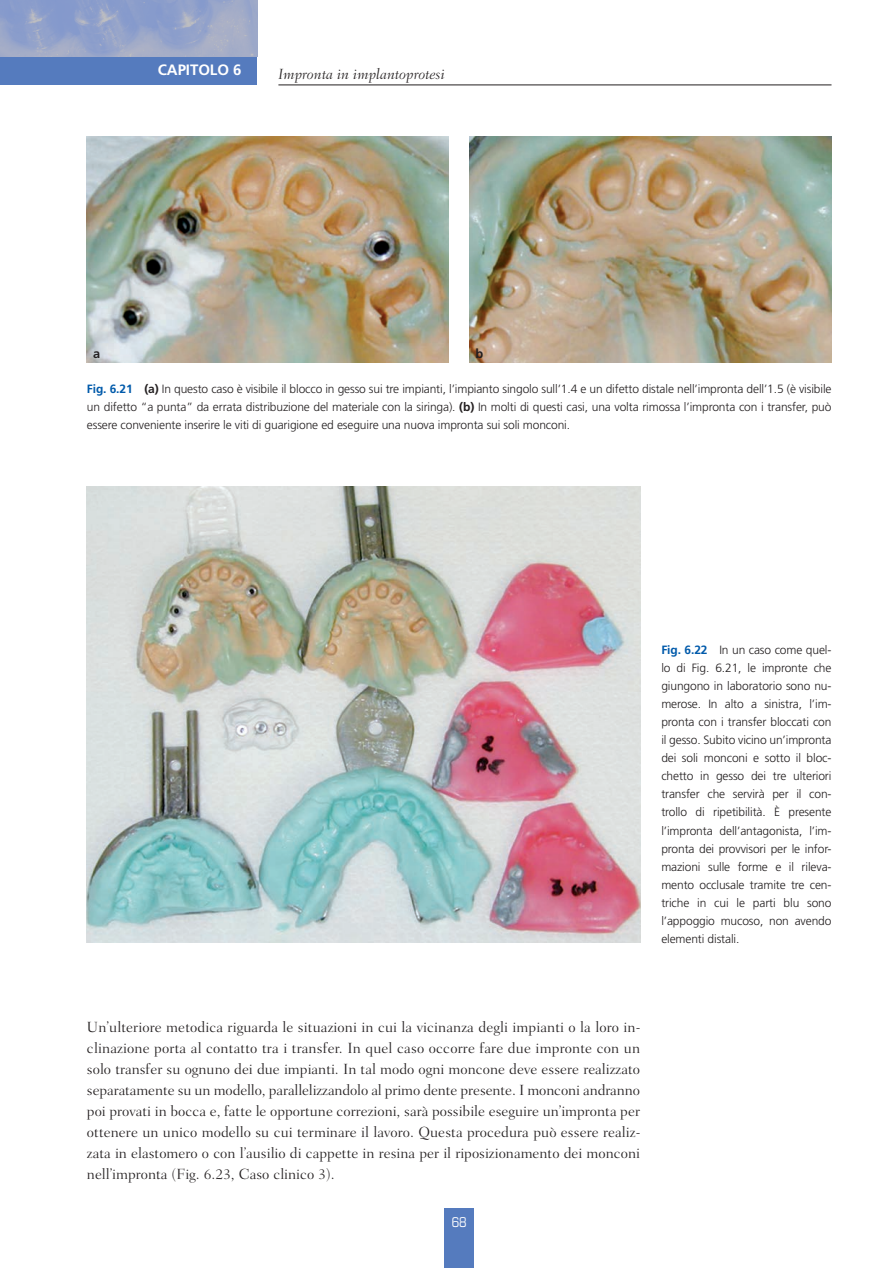
<style>
.page{position:relative;width:891px;height:1268px;background:#fff}
.page>*{position:absolute;margin:0;border:0;box-sizing:border-box;transform-origin:0 0}
.t1{font:300 15px/21px "Fairfield LH";color:#231f20;text-align:justify}
.t2{font:italic 300 15px "Fairfield LH";color:#231f20}
.t3{font:700 15px "Frutiger";letter-spacing:-.005em;color:#fff}
.t4{font:condensed 13.5px "Eurostile";color:#fff}
.t5{font:700 12.75px "Frutiger";color:#231f20}
.t6{font:300 12px/18px "Frutiger";letter-spacing:-.01em;color:#231f20;text-align:justify}
.s1{font-weight:700;color:#015aaa}
.s2{font-weight:700}
</style>
<div class="page">
<div style="left:0;top:55px;width:257px;height:30px;background:#557bbe"></div>
<hr style="left:278px;top:85px;width:553px;height:1px;background:#231f20">
<div style="left:444px;top:1207px;width:30px;height:60px;background:#557bbe"></div>
<img style="left:0;top:0;width:257px;height:56px">
<img style="left:87px;top:137px;width:361px;height:225px">
<img style="left:87px;top:487px;width:553px;height:455px">
<img style="left:470px;top:137px;width:361px;height:225px">
<svg style="left:0;top:0;width:3px;height:5px"></svg>
<p class="t3" style="left:158px;top:61px;width:85px">CAPITOLO 6</p>
<p class="t2" style="left:278px;top:65px;width:168px">Impronta in implantoprotesi</p>
<p class="t5" style="left:93px;top:346px;width:9px">a</p>
<p class="t5" style="left:475px;top:346px;width:9px">b</p>
<p class="t6" style="left:87px;top:379px;width:746px"><span class="s1">Fig. 6.21</span> <span class="s2">(a)</span> In questo caso è visibile il blocco in gesso sui tre impianti, l’impianto singolo sull’1.4 e un difetto distale nell’impronta dell’1.5 (è visibile un difetto “a punta” da errata distribuzione del materiale con la siringa). <span class="s2">(b)</span> In molti di questi casi, una volta rimossa l’impronta con i transfer, può essere conveniente inserire le viti di guarigione ed eseguire una nuova impronta sui soli monconi.</p>
<p class="t6" style="left:661px;top:641px;width:172px"><span class="s1">Fig. 6.22</span> In un caso come quel&shy;lo di Fig. 6.21, le impronte che giungono in laboratorio sono nu&shy;merose. In alto a sinistra, l’im&shy;pronta con i transfer bloccati con il gesso. Subito vicino un’impronta dei soli monconi e sotto il bloc&shy;chetto in gesso dei tre ulteriori transfer che servirà per il con&shy;trollo di ripetibilità. È presente l’impronta dell’antagonista, l’im&shy;pronta dei provvisori per le infor&shy;mazioni sulle forme e il rileva&shy;mento occlusale tramite tre cen&shy;triche in cui le parti blu sono l’appoggio mucoso, non avendo elementi distali.</p>
<p class="t1" style="left:87px;top:1016px;width:555px">Un’ulteriore metodica riguarda le situazioni in cui la vicinanza degli impianti o la loro in&shy;clinazione porta al contatto tra i transfer. In quel caso occorre fare due impronte con un solo transfer su ognuno dei due impianti. In tal modo ogni moncone deve essere realizzato separatamente su un modello, parallelizzandolo al primo dente presente. I monconi andranno poi provati in bocca e, fatte le opportune correzioni, sarà possibile eseguire un’impronta per ottenere un unico modello su cui terminare il lavoro. Questa procedura può essere realiz&shy;zata in elastomero o con l’ausilio di cappette in resina per il riposizionamento dei monconi nell’impronta (Fig. 6.23, Caso clinico 3).</p>
<p class="t4" style="left:451px;top:1214px;width:17px">68</p>
</div>
